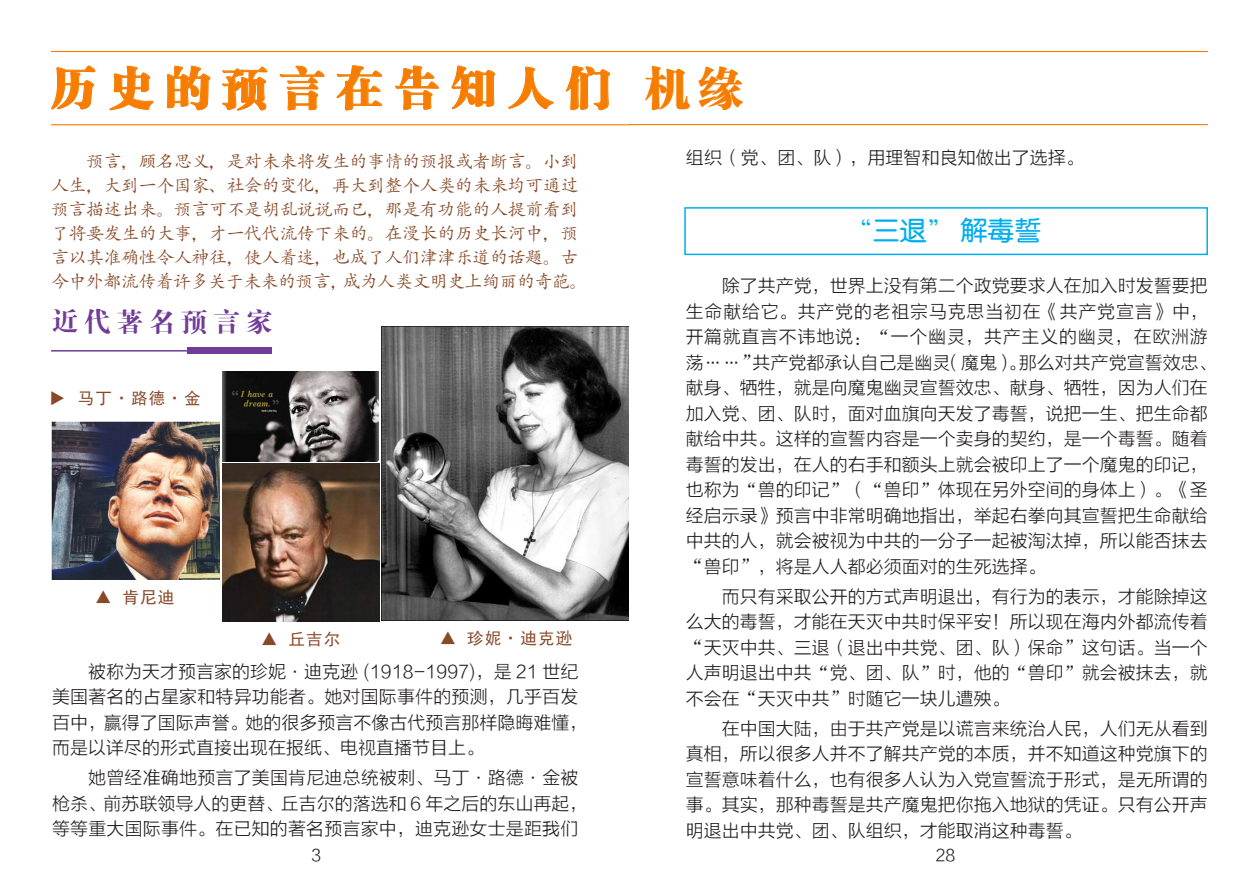
<style>
.page{position:relative;width:1259px;height:893px;background:#fff}
.page>*{position:absolute;margin:0;border:0;box-sizing:border-box;transform-origin:0 0}
.t1{font:45px "FZCSK GBK1 0";letter-spacing:.18em;color:#f67d00}
.t2{font:45px "FZCSK GBK1 0";letter-spacing:.27em;color:#f67d00}
.t3{font:27px "FZDBSK GBK1 0";letter-spacing:.2em;color:#703c98}
.t4{font:27px "FZY3 K GBK1 0";color:#00aeef}
.t5{font:18px/25.5px "FZLTXHK";color:#231f20}
.t6{font:18px/24px "Adobe Kaiti Std";letter-spacing:-.025em;color:#874927}
.t7{font:16.5px "Sim Hei";letter-spacing:.075em;color:#874927}
.t8{font:16.5px "FZLTXHK";color:#231f20}
.s1{font-family:"Sim Sun"}
</style>
<div class="page">
<hr style="left:51px;top:51px;width:578px;height:1px;background:#f67d00">
<hr style="left:51px;top:124px;width:578px;height:1px;background:#f67d00">
<svg style="left:51px;top:65px;width:44px;height:45px"></svg>
<svg style="left:109px;top:65px;width:45px;height:45px"></svg>
<svg style="left:167px;top:65px;width:44px;height:45px"></svg>
<svg style="left:222px;top:66px;width:46px;height:45px"></svg>
<svg style="left:280px;top:65px;width:45px;height:46px"></svg>
<svg style="left:336px;top:65px;width:46px;height:45px"></svg>
<svg style="left:395px;top:65px;width:44px;height:45px"></svg>
<svg style="left:451px;top:65px;width:44px;height:44px"></svg>
<svg style="left:508px;top:52px;width:45px;height:57px"></svg>
<svg style="left:566px;top:65px;width:44px;height:45px"></svg>
<div style="left:187px;top:348px;width:85px;height:6px;background:#703c98"></div>
<hr style="left:51px;top:350px;width:140px;height:2px;background:#703c98">
<img style="left:222px;top:372px;width:156px;height:89px">
<img style="left:51px;top:422px;width:169px;height:157px">
<img style="left:222px;top:463px;width:157px;height:158px">
<img style="left:381px;top:326px;width:247px;height:295px">
<hr style="left:629px;top:51px;width:579px;height:1px;background:#f67d00">
<hr style="left:629px;top:124px;width:579px;height:1px;background:#f67d00">
<div style="left:684px;top:207px;width:524px;height:48px;border:2px solid #00aeef"></div>
<h1 class="t2" style="left:51px;top:62px;width:700px">历史的预言在告知人们 什么</h1>
<h1 class="t1" style="left:51px;top:63px;width:693px">大清算已开始　 抓住自救 机缘</h1>
<p class="t6" style="left:51px;top:150px;width:538px;text-indent:35px">预言，顾名思义，是对未来将发生的事情的预报或者断言。小到人生，大到一个国家、社会的变化，再大到整个人类的未来均可通过预言描述出来。预言可不是胡乱说说而已，那是有功能的人提前看到了将要发生的大事，才一代代流传下来的。在漫长的历史长河中，预言以其准确性令人神往，使人着迷，也成了人们津津乐道的话题。古今中外都流传着许多关于未来的预言，成为人类文明史上绚丽的奇葩。</p>
<h2 class="t3" style="left:51px;top:308px;width:223px">近代著名预言家</h2>
<p class="t7" style="left:66px;top:390px;width:18px;rotate:90deg">▲</p>
<p class="t7" style="left:78px;top:390px;width:124px">马丁·路德·金</p>
<p class="t7" style="left:95px;top:589px;width:81px">▲ 肯尼迪</p>
<p class="t7" style="left:261px;top:630px;width:81px">▲ 丘吉尔</p>
<p class="t7" style="left:440px;top:630px;width:134px">▲ 珍妮·迪克逊</p>
<p class="t5" style="left:52px;top:659px;width:537px">　　被称为天才预言家的珍妮·迪克逊 (1918-1997)，是 21 世纪美国著名的占星家和特异功能者。她对国际事件的预测，几乎百发百中，赢得了国际声誉。她的很多预言不像古代预言那样隐晦难懂，而是以详尽的形式直接出现在报纸、电视直播节目上。</p>
<p class="t5" style="left:52px;top:766px;width:537px">　　她曾经准确地预言了美国肯尼迪总统被刺、马丁·路德·金被枪杀、前苏联领导人的更替、丘吉尔的落选和 6 年之后的东山再起，等等重大国际事件。在已知的著名预言家中，迪克逊女士是距我们</p>
<p class="t8" style="left:311px;top:846px;width:11px">3</p>
<p class="t5" style="left:686px;top:146px;width:399px">组织（党、团、队），用理智和良知做出了选择。</p>
<h2 class="t4" style="left:845px;top:216px;width:197px">“三退” 解毒誓</h2>
<p class="t5" style="left:686px;top:273px;width:532px;text-indent:36px">除了共产党，世界上没有第二个政党要求人在加入时发誓要把生命献给它。共产党的老祖宗马克思当初在《共产党宣言》中，开篇就直言不讳地说：<span class="s1">“</span>一个幽灵，共产主义的幽灵，在欧洲游荡……<span class="s1">”</span>共产党都承认自己是幽灵（魔鬼）。那么对共产党宣誓效忠、献身、牺牲，就是向魔鬼幽灵宣誓效忠、献身、牺牲，因为人们在加入党、团、队时，面对血旗向天发了毒誓，说把一生、把生命都献给中共。这样的宣誓内容是一个卖身的契约，是一个毒誓。随着毒誓的发出，在人的右手和额头上就会被印上了一个魔鬼的印记，也称为<span class="s1">“</span>兽的印记<span class="s1">”</span>（<span class="s1">“</span>兽印<span class="s1">”</span>体现在另外空间的身体上）。《圣经启示录》预言中非常明确地指出，举起右拳向其宣誓把生命献给中共的人，就会被视为中共的一分子一起被淘汰掉，所以能否抹去<span class="s1">“</span>兽印<span class="s1">”</span>，将是人人都必须面对的生死选择。</p>
<p class="t5" style="left:686px;top:584px;width:523px;text-align:justify">　　而只有采取公开的方式声明退出，有行为的表示，才能除掉这么大的毒誓，才能在天灭中共时保平安！所以现在海内外都流传着<span class="s1">“</span>天灭中共、三退（退出中共党、团、队）保命<span class="s1">”</span>这句话。当一个人声明退出中共<span class="s1">“</span>党、团、队<span class="s1">”</span>时，他的<span class="s1">“</span>兽印<span class="s1">”</span>就会被抹去，就不会在<span class="s1">“</span>天灭中共<span class="s1">”</span>时随它一块儿遭殃。</p>
<p class="t5" style="left:686px;top:716px;width:523px;text-align:justify">　　在中国大陆，由于共产党是以谎言来统治人民，人们无从看到真相，所以很多人并不了解共产党的本质，并不知道这种党旗下的宣誓意味着什么，也有很多人认为入党宣誓流于形式，是无所谓的事。其实，那种毒誓是共产魔鬼把你拖入地狱的凭证。只有公开声明退出中共党、团、队组织，才能取消这种毒誓。</p>
<p class="t8" style="left:935px;top:846px;width:21px">28</p>
</div>
